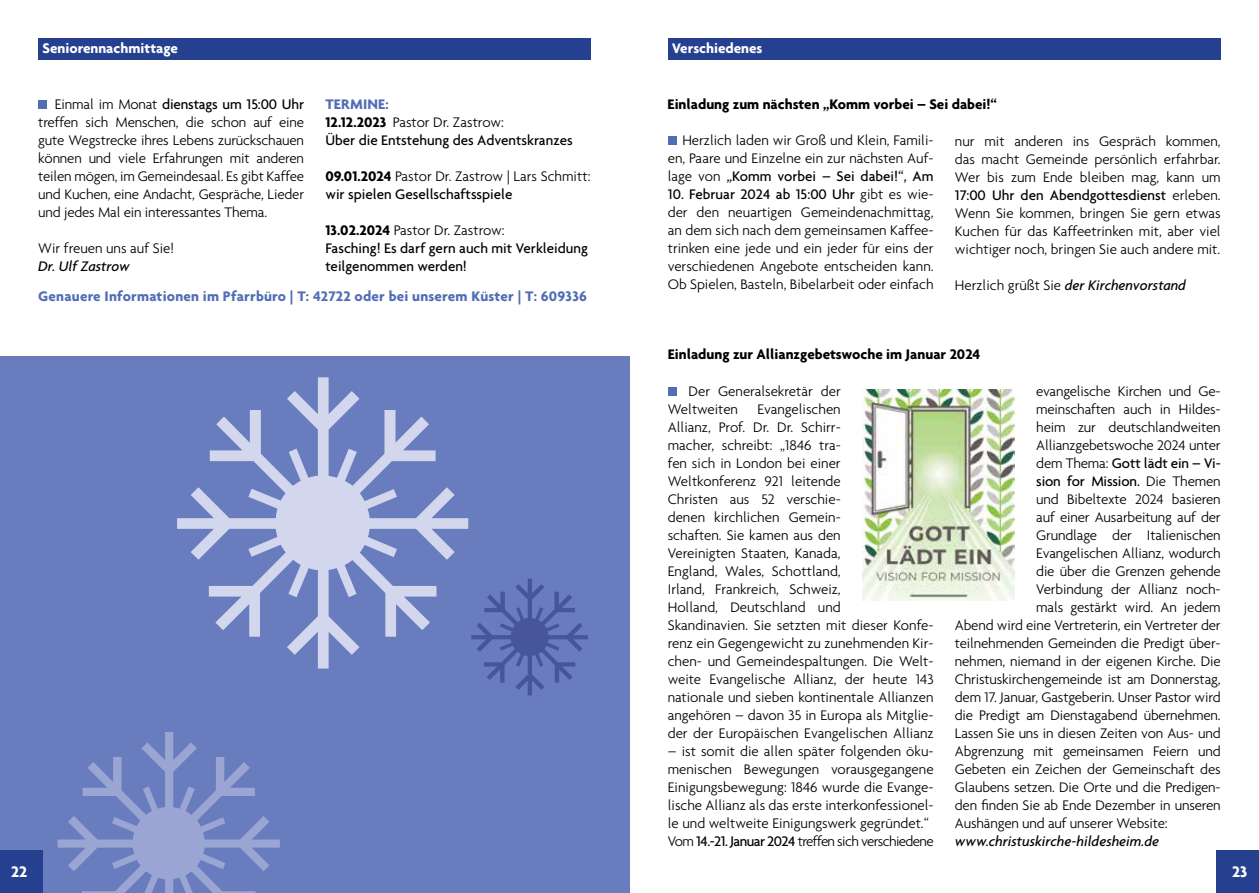
<style>
.page{position:relative;width:1259px;height:893px;background:#fff}
.page>*{position:absolute;margin:0;border:0;box-sizing:border-box;transform-origin:0 0}
.t1{font:297.15px "Xmas LH Pi One";color:#d3d7ed}
.t2{font:226.8px "Xmas LH Pi One";color:#9ba5d3}
.t3{font:119.1px "Xmas LH Pi One";color:#47559b}
.t4{font:700 16.5px "Agenda";color:#fff}
.t5{font:300 15px/18px "Agenda";letter-spacing:-.01em;color:#000;text-align:justify}
.t6{font:500 15px/18px "Agenda";color:#000}
.t7{font:700 15px "Agenda";color:#000}
.t8{font:italic 500 15px "Agenda";color:#000}
.t9{font:700 15px "Agenda";letter-spacing:.015em;color:#516db4}
.t10{font:700 15px "Agenda";color:#fff}
.s1{font-weight:500}
.s2{font-weight:700;color:#516db4}
.s3{font-weight:700}
.s4{font-weight:300}
.s5{font-weight:300;font-style:normal}
</style>
<div class="page">
<div style="left:0;top:356px;width:629px;height:537px;background:#697cbd"></div>
<div style="left:0;top:850px;width:43px;height:43px;background:#25408f"></div>
<div style="left:1216px;top:850px;width:43px;height:43px;background:#25408f"></div>
<div style="left:668px;top:38px;width:552px;height:22px;background:#25408f"></div>
<div style="left:38px;top:38px;width:553px;height:22px;background:#25408f"></div>
<div style="left:668px;top:136px;width:8px;height:9px;background:#516db4"></div>
<div style="left:668px;top:387px;width:8px;height:9px;background:#516db4"></div>
<img style="left:862px;top:389px;width:152px;height:212px">
<div style="left:38px;top:101px;width:9px;height:8px;background:#516db4"></div>
<p class="t10" style="left:43px;top:39px;width:137px">Seniorennachmittage</p>
<p class="t10" style="left:672px;top:39px;width:92px">Verschiedenes</p>
<p class="t5" style="left:38px;top:95px;width:267px;text-indent:17px">Einmal im Monat <span class="s1">dienstags um 15:00 Uhr </span>treffen sich Menschen, die schon auf eine gute Wegstrecke ihres Lebens zurückschauen können und viele Erfahrungen mit anderen teilen mögen, im Gemeindesaal. Es gibt Kaffee und Kuchen, eine Andacht, Gespräche, Lieder und jedes Mal ein interessantes Thema.</p>
<p class="t5" style="left:38px;top:239px;width:137px">Wir freuen uns auf Sie!</p>
<p class="t8" style="left:38px;top:257px;width:93px">Dr. Ulf Zastrow</p>
<p class="t6" style="left:325px;top:95px;width:249px"><span class="s2">TERMINE:<br></span><span class="s3">12.12.2023</span> <span class="s4">Pastor Dr. Zastrow:<br></span>Über die Entstehung des Adventskranzes</p>
<p class="t5" style="left:325px;top:167px;width:267px"><span class="s3">09.01.2024</span> Pastor Dr. Zastrow | Lars Schmitt: <span class="s1">wir spielen Gesellschaftsspiele</span></p>
<p class="t6" style="left:325px;top:221px;width:264px"><span class="s3">13.02.2024</span> <span class="s4">Pastor Dr. Zastrow:<br></span>Fasching! Es darf gern auch mit Verkleidung teilgenommen werden!</p>
<p class="t9" style="left:38px;top:287px;width:550px">Genauere Informationen im Pfarrbüro | T: 42722 oder bei unserem Küster | T: 609336</p>
<p class="t7" style="left:667px;top:95px;width:331px">Einladung zum nächsten „Komm vorbei – Sei dabei!“</p>
<p class="t5" style="left:668px;top:131px;width:267px;text-indent:15px">Herzlich laden wir Groß und Klein, Famili&shy;en, Paare und Einzelne ein zur nächsten Auf&shy;lage von <span class="s1">„Komm vorbei – Sei dabei!“, Am</span></p>
<p class="t5" style="left:668px;top:185px;width:267px"><span class="s1">10. Februar 2024 ab 15:00 Uhr</span> gibt es wie&shy;der den neuartigen Gemeindenachmittag, an dem sich nach dem gemeinsamen Kaffee&shy;trinken eine jede und ein jeder für eins der verschiedenen Angebote entscheiden kann.<br>Ob Spielen, Basteln, Bibelarbeit oder einfach</p>
<p class="t5" style="left:955px;top:132px;width:267px">nur mit anderen ins Gespräch kommen, das macht Gemeinde persönlich erfahrbar.<br>Wer bis zum Ende bleiben mag, kann um <span class="s1">17:00 Uhr den Abendgottesdienst</span> erleben.<br>Wenn Sie kommen, bringen Sie gern etwas Kuchen für das Kaffeetrinken mit, aber viel wichtiger noch, bringen Sie auch andere mit.</p>
<p class="t8" style="left:955px;top:276px;width:233px"><span class="s5">Herzlich grüßt Sie</span> der Kirchenvorstand</p>
<p class="t7" style="left:668px;top:345px;width:314px">Einladung zur Allianzgebetswoche im Januar 2024</p>
<h1 class="t1" style="left:174px;top:351px;width:299px">~</h1>
<p class="t5" style="left:668px;top:382px;width:174px;text-indent:21px">Der Generalsekretär der<br>Weltweiten</p>
<p class="t5" style="left:1036px;top:382px;width:186px">evangelische Kirchen und Ge-</p>
<p class="t5" style="left:1036px;top:400px;width:186px">meinschaften auch in Hildes-</p>
<p class="t5" style="left:1036px;top:418px;width:186px">heim zur deutschlandweiten</p>
<p class="t5" style="left:1036px;top:436px;width:186px">Allianzgebetswoche 2024 unter</p>
<p class="t6" style="left:1036px;top:453px;width:186px"><span class="s4">dem Thema:</span> Gott lädt ein – Vi-</p>
<p class="t6" style="left:1036px;top:471px;width:186px">sion for Mission. <span class="s4">Die Themen</span></p>
<p class="t5" style="left:1036px;top:490px;width:186px">und Bibeltexte 2024 basieren</p>
<p class="t5" style="left:1036px;top:508px;width:186px">auf einer Ausarbeitung auf der</p>
<p class="t5" style="left:1036px;top:526px;width:186px">Grundlage der Italienischen</p>
<p class="t5" style="left:1036px;top:544px;width:186px">Evangelischen Allianz, wodurch</p>
<p class="t5" style="left:1036px;top:562px;width:186px">die über die Grenzen gehende</p>
<p class="t5" style="left:1036px;top:580px;width:186px">Verbindung der Allianz noch-</p>
<p class="t5" style="left:1036px;top:598px;width:186px">mals gestärkt wird. An jedem</p>
<p class="t5" style="left:955px;top:616px;width:267px">Abend wird eine Vertreterin, ein Vertreter der</p>
<p class="t5" style="left:955px;top:634px;width:267px">teilnehmenden Gemeinden die Predigt über-</p>
<p class="t5" style="left:955px;top:652px;width:267px">nehmen, niemand in der eigenen Kirche. Die</p>
<p class="t5" style="left:955px;top:670px;width:267px">Christuskirchengemeinde ist am Donnerstag,</p>
<p class="t5" style="left:955px;top:688px;width:267px">dem 17. Januar, Gastgeberin. Unser Pastor wird</p>
<p class="t5" style="left:955px;top:706px;width:267px">die Predigt am Dienstagabend übernehmen.</p>
<p class="t5" style="left:955px;top:724px;width:267px">Lassen Sie uns in diesen Zeiten von Aus- und</p>
<p class="t5" style="left:955px;top:742px;width:267px">Abgrenzung mit gemeinsamen Feiern und</p>
<p class="t5" style="left:955px;top:760px;width:267px">Gebeten ein Zeichen der Gemeinschaft des</p>
<p class="t5" style="left:955px;top:778px;width:267px">Glaubens setzen. Die Orte und die Predigen-</p>
<p class="t5" style="left:955px;top:796px;width:267px">den finden Sie ab Ende Dezember in unseren</p>
<p class="t5" style="left:955px;top:814px;width:214px">Aushängen und auf unserer Website:</p>
<p class="t8" style="left:955px;top:832px;width:206px">www.christuskirche-hildesheim.de</p>
<p class="t5" style="left:668px;top:400px;width:267px;text-align:left;text-indent:90px">Evangelischen<br>Allianz, Prof. Dr. Dr. Schirr-<br>macher, schreibt: „1846 tra-<br>fen sich in London bei einer<br>Weltkonferenz 921 leitende<br>Christen aus 52 verschie-<br>denen kirchlichen Gemein-<br>schaften. Sie kamen aus den<br>Vereinigten Staaten, Kanada,<br>England, Wales, Schottland,<br>Irland, Frankreich, Schweiz,<br>Holland, Deutschland und<br>Skandinavien. Sie setzten mit dieser Konfe&shy;renz ein Gegengewicht zu zunehmenden Kir&shy;chen- und Gemeindespaltungen. Die Welt&shy;weite Evangelische Allianz, der heute 143 nationale und sieben kontinentale Allianzen angehören – davon 35 in Europa als Mitglie&shy;der der Europäischen Evangelischen Allianz</p>
<p class="t5" style="left:668px;top:742px;width:267px;text-align:left">– ist somit die allen später folgenden öku&shy;menischen Bewegungen vorausgegangene Einigungsbewegung: 1846 wurde die Evange&shy;lische Allianz als das erste interkonfessionel&shy;le und weltweite Einigungswerk gegründet.“ Vom <span class="s1">14.-21. Januar 2024</span> treffen sich verschiedene</p>
<h3 class="t3" style="left:470px;top:568px;width:121px">~</h3>
<h2 class="t2" style="left:55px;top:712px;width:228px">~</h2>
<p class="t4" style="left:11px;top:862px;width:18px">22</p>
<p class="t4" style="left:1232px;top:862px;width:17px">23</p>
</div>
